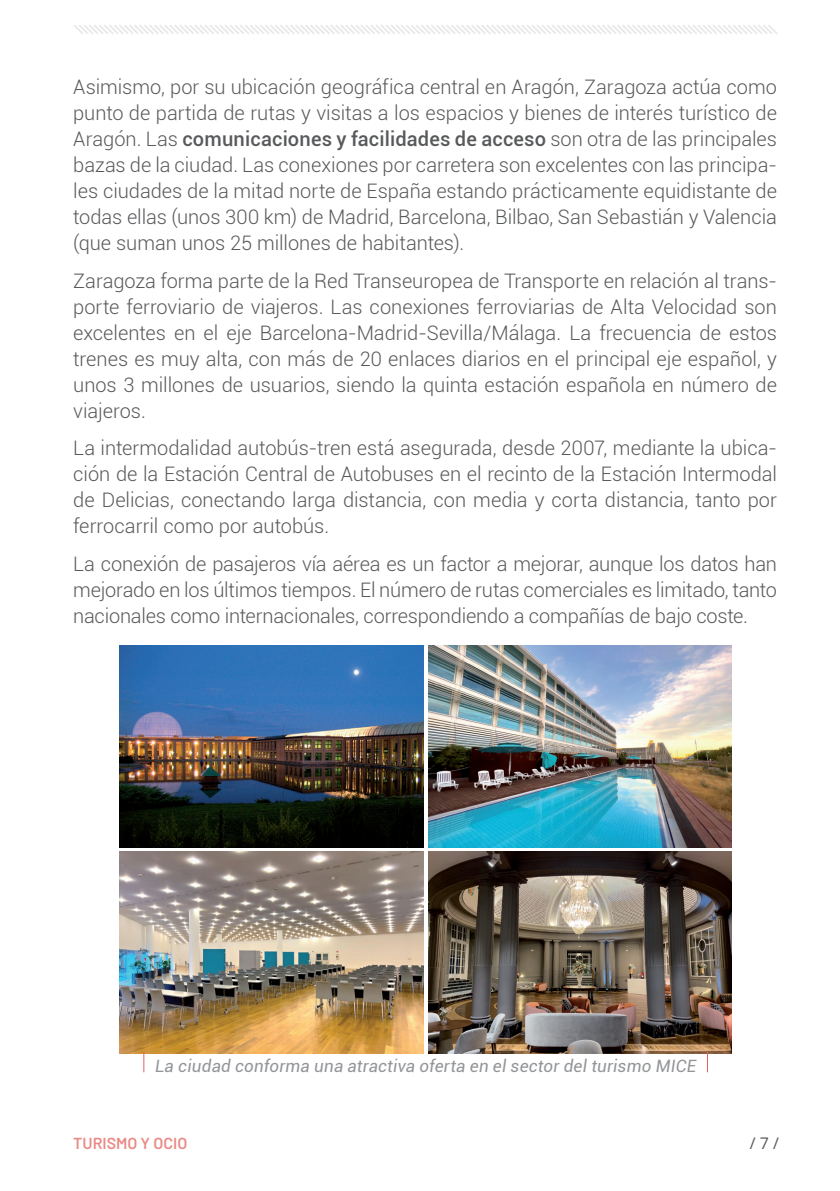
<style>
.page{position:relative;width:840px;height:1191px;background:#fff}
.page>*{position:absolute;margin:0;border:0;box-sizing:border-box;transform-origin:0 0}
.t1{font:300 20px/26px "Roboto";letter-spacing:-.005em;color:#58595b;text-align:justify}
.t2{font:italic 17px "Roboto";letter-spacing:.01em;color:#939598}
.t3{font:600 16px "Barlow";color:#e1645e}
.t4{font:16px "Open Sans";color:#58595b}
.s1{font-weight:500}
</style>
<div class="page">
<svg style="left:74px;top:25px;width:703px;height:9px"></svg>
<img style="left:428px;top:645px;width:303px;height:202px">
<img style="left:120px;top:645px;width:303px;height:202px">
<img style="left:120px;top:851px;width:303px;height:202px">
<svg style="left:143px;top:1052px;width:1px;height:20px"></svg>
<img style="left:428px;top:851px;width:303px;height:202px">
<p class="t1" style="left:73px;top:74px;width:705px">Asimismo, por su ubicación geográfica central en Aragón, Zaragoza actúa como punto de partida de rutas y visitas a los espacios y bienes de interés turístico de Aragón. Las <span class="s1">comunicaciones y facilidades de acceso</span> son otra de las principales bazas de la ciudad. Las conexiones por carretera son excelentes con las principa&shy;les ciudades de la mitad norte de España estando prácticamente equidistante de todas ellas (unos 300 km) de Madrid, Barcelona, Bilbao, San Sebastián y Valencia (que suman unos 25 millones de habitantes).</p>
<p class="t1" style="left:73px;top:267px;width:705px">Zaragoza forma parte de la Red Transeuropea de Transporte en relación al trans&shy;porte ferroviario de viajeros. Las conexiones ferroviarias de Alta Velocidad son excelentes en el eje Barcelona-Madrid-Sevilla/Málaga. La frecuencia de estos trenes es muy alta, con más de 20 enlaces diarios en el principal eje español, y unos 3 millones de usuarios, siendo la quinta estación española en número de viajeros.</p>
<p class="t1" style="left:73px;top:434px;width:705px">La intermodalidad autobús-tren está asegurada, desde 2007, mediante la ubica&shy;ción de la Estación Central de Autobuses en el recinto de la Estación Intermodal de Delicias, conectando larga distancia, con media y corta distancia, tanto por ferrocarril como por autobús.</p>
<p class="t1" style="left:73px;top:550px;width:705px">La conexión de pasajeros vía aérea es un factor a mejorar, aunque los datos han mejorado en los últimos tiempos. El número de rutas comerciales es limitado, tanto nacionales como internacionales, correspondiendo a compañías de bajo coste.</p>
<p class="t2" style="left:155px;top:1054px;width:542px">La ciudad conforma una atractiva oferta en el sector del turismo MICE</p>
<p class="t3" style="left:73px;top:1133px;width:115px">TURISMO Y OCIO</p>
<p class="t4" style="left:749px;top:1132px;width:31px">/ 7 /</p>
</div>
